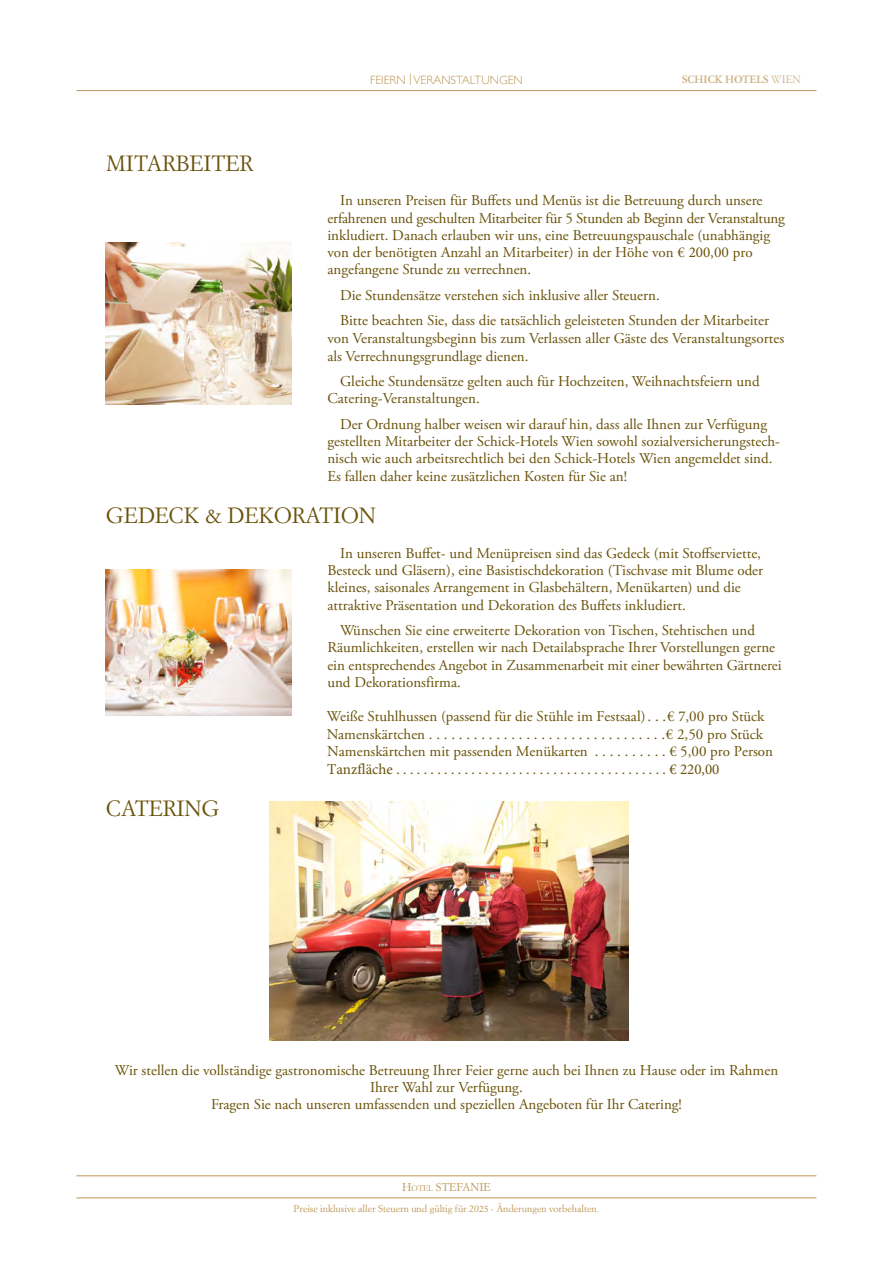
<style>
.page{position:relative;width:893px;height:1263px;background:#fff}
.page>*{position:absolute;margin:0;border:0;box-sizing:border-box;transform-origin:0 0}
.t1{font:21.75px "Simoncini Garamond";color:#6a5209}
.t2{font:15px/17.2px "Adobe Garamond Pro";color:#6a5209}
.t3{font:15px "Minion Pro";color:#6a5209}
.t4{font:300 12px "Gill Sans";color:#bc9755}
.t5{font:11.25px "Simoncini Garamond";color:#bc9755}
.t6{font:700 10.5px "Simoncini Garamond";color:#d0b688}
.t7{font:9.75px "Simoncini Garamond";color:#bc9755}
.s1{font-weight:400}
.s2{font-family:"Minion Pro"}
.s3{font-style:inherit}
.s4{font-size:7.8px}
</style>
<div class="page">
<hr style="left:77px;top:90px;width:739px;height:1px;background:#bc9755">
<hr style="left:77px;top:1175px;width:739px;height:1px;background:#bc9755">
<hr style="left:77px;top:1197px;width:739px;height:1px;background:#bc9755">
<img style="left:106px;top:242px;width:185px;height:162px">
<img style="left:105px;top:570px;width:187px;height:145px">
<img style="left:270px;top:801px;width:358px;height:239px">
<h1 class="t1" style="left:106px;top:150px;width:15px">MITARBEITER</h1>
<p class="t4" style="left:370px;top:70px;width:154px">FEIERN | VERANSTALTUNGEN</p>
<p class="t6" style="left:682px;top:73px;width:120px">SCHICK HOTELS <span class="s1">Wien</span></p>
<p class="t2" style="left:327px;top:192px;width:459px;text-indent:13px">In unseren Preisen für Buffets und Menüs ist die Betreuung durch unsere erfahrenen und geschulten Mitarbeiter für 5 Stunden ab Beginn der Veranstaltung inkludiert. Danach erlauben wir uns, eine Betreuungspauschale (unabhängig von der benötigten Anzahl an Mitarbeiter) in der Höhe von € <span class="s2">200</span>,00 pro angefangene Stunde zu verrechnen.</p>
<p class="t2" style="left:340px;top:283px;width:430px;line-height:25.5px">Die Stundensätze verstehen sich inklusive aller Steuern.<br>Bitte beachten Sie, dass die tatsächlich geleisteten Stunden der Mitarbeiter</p>
<p class="t2" style="left:327px;top:330px;width:458px;line-height:17.7px">von Veranstaltungsbeginn bis zum Verlassen aller Gäste des Veranstaltungsortes als Verrechnungsgrundlage dienen.</p>
<p class="t2" style="left:327px;top:373px;width:434px;text-indent:13px">Gleiche Stundensätze gelten auch für Hochzeiten, Weihnachtsfeiern und<br>Catering-Veranstaltungen.</p>
<p class="t2" style="left:327px;top:416px;width:454px;text-indent:13px">Der Ordnung halber weisen wir darauf hin, dass alle Ihnen zur Verfügung gestellten Mitarbeiter der Schick-Hotels Wien sowohl sozialversicherungstech&shy;nisch wie auch arbeitsrechtlich bei den Schick-Hotels Wien angemeldet sind.<br>Es fallen daher keine zusätzlichen Kosten für Sie an!</p>
<h1 class="t1" style="left:106px;top:502px;width:17px">GEDECK</h1>
<h1 class="t1" style="left:205px;top:502px;width:39px">&amp; DEKORATION</h1>
<h1 class="t1" style="left:106px;top:795px;width:15px">CATERING</h1>
<p class="t2" style="left:327px;top:545px;width:437px;text-indent:13px">In unseren Buffet- und Menüpreisen sind das Gedeck (mit Stoffserviette, Besteck und Gläsern), eine Basistischdekoration (Tischvase mit Blume oder kleines, saisonales Arrangement in Glasbehältern, Menükarten) und die attraktive Präsentation und Dekoration des Buffets inkludiert.</p>
<p class="t2" style="left:327px;top:622px;width:456px;text-indent:13px">Wünschen Sie eine erweiterte Dekoration von Tischen, Stehtischen und Räumlichkeiten, erstellen wir nach Detailabsprache Ihrer Vorstellungen gerne ein entsprechendes Angebot in Zusammenarbeit mit einer bewährten Gärtnerei und Dekorationsfirma.</p>
<p class="t2" style="left:327px;top:708px;width:448px">Weiße Stuhlhussen (passend für die Stühle im Festsaal) . . .€ <span class="s2">7</span>,00 pro Stück<br>Namenskärtchen . . . . . . . . . . . . . . . . . . . . . . . . . . . . . . . .€ 2,50 pro Stück<br>Namenskärtchen mit passenden Menükarten . . . . . . . . . <span class="s2">.</span> € 5,00 pro Person</p>
<p class="t3" style="left:327px;top:759px;width:394px">Tanzfläche . . . . . . . . . . . . . . . . . . . . . . . . . . . . . . . . . . . . . . . . € 220,00</p>
<p class="t2" style="left:115px;top:1062px;width:665px;text-align:center">Wir stellen die vollständige gastronomische Betreuung Ihrer Feier gerne auch bei Ihnen zu Hause oder im Rahmen<br>Ihrer Wahl zur Verfügung.<br>Fragen Sie nach unseren umfassenden und speziellen Angeboten für Ihr Catering!</p>
<p class="t5" style="left:402px;top:1180px;width:90px"><span class="s3">H</span><span class="s4">otel</span> Stefanie</p>
<p class="t7" style="left:293px;top:1203px;width:307px">Preise inklusive aller Steuern und gültig für 20<span class="s2">25</span> - Änderungen vorbehalten.</p>
</div>
